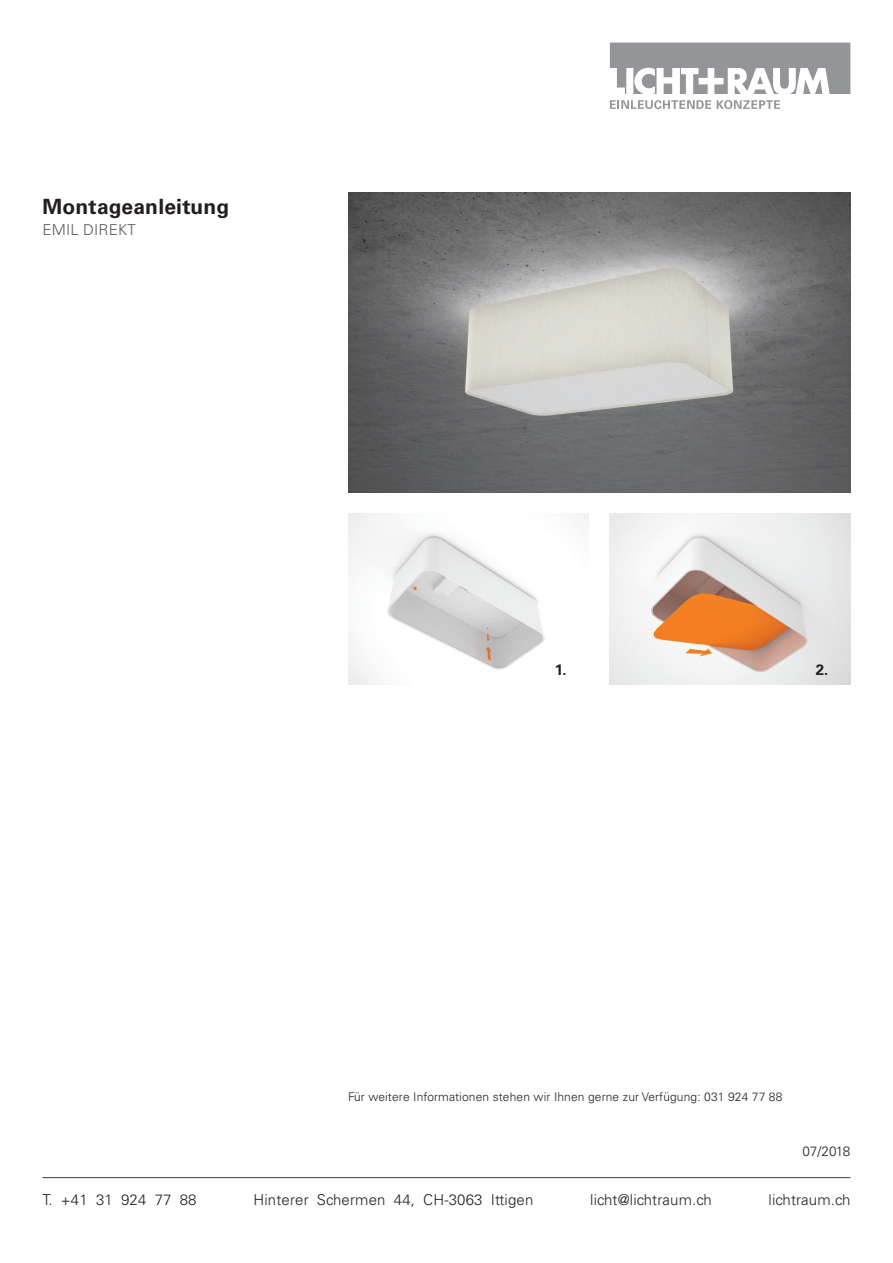
<style>
.page{position:relative;width:893px;height:1263px;background:#fff}
.page>*{position:absolute;margin:0;border:0;box-sizing:border-box;transform-origin:0 0}
.t1{font:700 21px "Univers CE";letter-spacing:.01em;color:#231f20}
.t2{font:300 15px "Univers CE";letter-spacing:.01em;color:#231f20}
.t3{font:300 15px "Univers CE";letter-spacing:.01em;color:#57585a}
.t4{font:700 15px "Univers CE";color:#231f20}
.t5{font:300 13.5px "Univers CE";letter-spacing:-.005em;color:#231f20}
.t6{font:300 12px "Univers CE";letter-spacing:.01em;color:#231f20}
</style>
<div class="page">
<hr style="left:43px;top:1177px;width:807px;height:1px;background:#3e3e3f">
<svg style="left:610px;top:100px;width:101px;height:9px"></svg>
<svg style="left:717px;top:100px;width:63px;height:9px"></svg>
<svg style="left:610px;top:43px;width:240px;height:51px"></svg>
<img style="left:610px;top:514px;width:240px;height:171px">
<img style="left:348px;top:514px;width:241px;height:171px">
<img style="left:348px;top:193px;width:502px;height:299px">
<h1 class="t1" style="left:43px;top:194px;width:188px">Montageanleitung</h1>
<p class="t3" style="left:43px;top:222px;width:95px">EMIL DIREKT</p>
<p class="t4" style="left:555px;top:661px;width:13px">1.</p>
<p class="t4" style="left:816px;top:661px;width:14px">2.</p>
<p class="t6" style="left:348px;top:1090px;width:436px">Für weitere Informationen stehen wir Ihnen gerne zur Verfügung: 031 924 77 88</p>
<p class="t5" style="left:802px;top:1144px;width:50px">07/2018</p>
<p class="t2" style="left:43px;top:1191px;width:156px">T. +41 31 924 77 88</p>
<p class="t2" style="left:253px;top:1191px;width:281px">Hinterer Schermen 44, CH-3063 Ittigen</p>
<p class="t2" style="left:590px;top:1191px;width:123px">licht@lichtraum.ch</p>
<p class="t2" style="left:769px;top:1191px;width:83px">lichtraum.ch</p>
</div>
